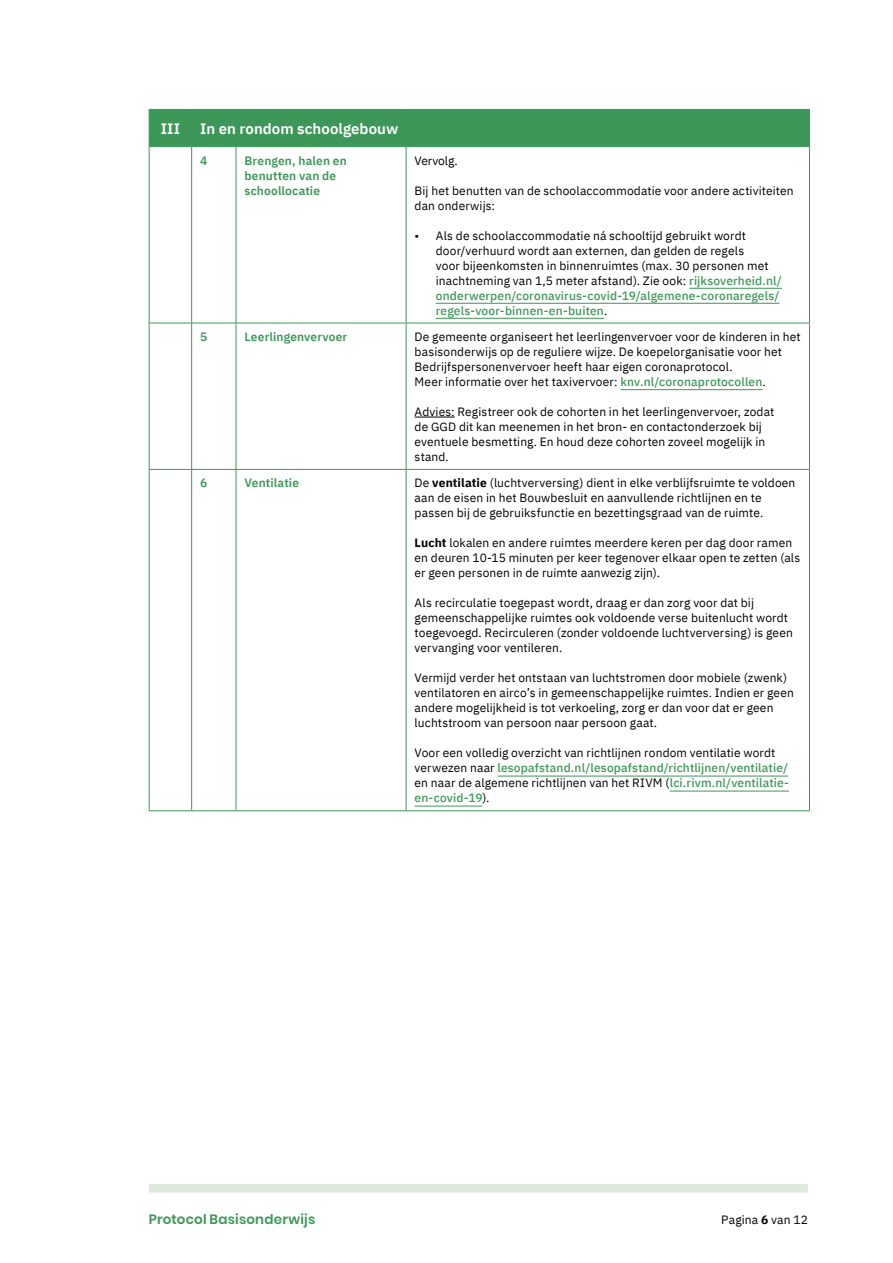
<style>
.page{position:relative;width:893px;height:1263px;background:#fff}
.page>*{position:absolute;margin:0;border:0;box-sizing:border-box;transform-origin:0 0}
.t1{font:600 15px "IBM Plex Sans";letter-spacing:.005em;color:#fff}
.t2{font:600 13.5px "Poppins";letter-spacing:.015em;color:#3d9758}
.t3{font:12px/15px "IBM Plex Sans";letter-spacing:.01em;color:#000}
.t4{font:600 12px/15px "IBM Plex Sans";letter-spacing:.01em;color:#3d9758}
.t5{font:12px "IBM Plex Sans";letter-spacing:-.01em;color:#000}
.s1{font-weight:500;color:#3d9758}
.s2{font-weight:700}
</style>
<div class="page">
<div style="left:149px;top:1184px;width:659px;height:8px;background:#dde9dc"></div>
<div style="left:150px;top:110px;width:659px;height:36px;background:#3d9758"></div>
<hr style="left:149px;top:109px;width:43px;height:1px;background:#3d9758">
<hr style="left:149px;top:110px;width:1px;height:36px;background:#3d9758">
<hr style="left:192px;top:109px;width:44px;height:1px;background:#3d9758">
<hr style="left:191px;top:110px;width:1px;height:36px;background:#3d9758">
<hr style="left:236px;top:109px;width:170px;height:1px;background:#3d9758">
<hr style="left:406px;top:109px;width:404px;height:1px;background:#3d9758">
<hr style="left:809px;top:110px;width:1px;height:36px;background:#3d9758">
<hr style="left:149px;top:146px;width:43px;height:1px;background:#3d9758">
<hr style="left:149px;top:147px;width:1px;height:176px;background:#3d9758">
<hr style="left:149px;top:323px;width:43px;height:1px;background:#3d9758">
<hr style="left:149px;top:323px;width:1px;height:146px;background:#3d9758">
<hr style="left:149px;top:469px;width:43px;height:1px;background:#3d9758">
<hr style="left:149px;top:470px;width:1px;height:340px;background:#3d9758">
<hr style="left:149px;top:810px;width:43px;height:1px;background:#3d9758">
<hr style="left:192px;top:146px;width:44px;height:1px;background:#3d9758">
<hr style="left:191px;top:147px;width:1px;height:176px;background:#3d9758">
<hr style="left:236px;top:146px;width:170px;height:1px;background:#3d9758">
<hr style="left:236px;top:147px;width:1px;height:176px;background:#3d9758">
<hr style="left:406px;top:146px;width:404px;height:1px;background:#3d9758">
<hr style="left:406px;top:147px;width:1px;height:176px;background:#3d9758">
<hr style="left:809px;top:147px;width:1px;height:176px;background:#3d9758">
<hr style="left:192px;top:323px;width:44px;height:1px;background:#3d9758">
<hr style="left:191px;top:323px;width:1px;height:146px;background:#3d9758">
<hr style="left:236px;top:323px;width:170px;height:1px;background:#3d9758">
<hr style="left:236px;top:323px;width:1px;height:146px;background:#3d9758">
<hr style="left:406px;top:323px;width:404px;height:1px;background:#3d9758">
<hr style="left:406px;top:323px;width:1px;height:146px;background:#3d9758">
<hr style="left:809px;top:323px;width:1px;height:146px;background:#3d9758">
<hr style="left:192px;top:469px;width:44px;height:1px;background:#3d9758">
<hr style="left:191px;top:470px;width:1px;height:340px;background:#3d9758">
<hr style="left:236px;top:469px;width:170px;height:1px;background:#3d9758">
<hr style="left:236px;top:470px;width:1px;height:340px;background:#3d9758">
<hr style="left:406px;top:469px;width:404px;height:1px;background:#3d9758">
<hr style="left:406px;top:470px;width:1px;height:340px;background:#3d9758">
<hr style="left:809px;top:470px;width:1px;height:340px;background:#3d9758">
<hr style="left:192px;top:810px;width:44px;height:1px;background:#3d9758">
<hr style="left:236px;top:810px;width:170px;height:1px;background:#3d9758">
<hr style="left:406px;top:810px;width:404px;height:1px;background:#3d9758">
<hr style="left:689px;top:288px;width:93px;height:1px;background:#3d9758">
<hr style="left:436px;top:303px;width:343px;height:1px;background:#3d9758">
<hr style="left:436px;top:318px;width:168px;height:1px;background:#3d9758">
<hr style="left:620px;top:389px;width:142px;height:1px;background:#3d9758">
<hr style="left:415px;top:417px;width:40px;height:1px;background:#000">
<hr style="left:497px;top:776px;width:291px;height:1px;background:#3d9758">
<hr style="left:670px;top:791px;width:119px;height:1px;background:#3d9758">
<hr style="left:415px;top:806px;width:67px;height:1px;background:#3d9758">
<p class="t1" style="left:161px;top:117px;width:21px">III</p>
<p class="t1" style="left:200px;top:117px;width:200px">In en rondom schoolgebouw</p>
<p class="t4" style="left:200px;top:152px;width:9px">4</p>
<p class="t4" style="left:244px;top:152px;width:104px">Brengen, halen en benutten van de schoollocatie</p>
<p class="t5" style="left:415px;top:151px;width:45px">Vervolg.</p>
<p class="t3" style="left:415px;top:182px;width:381px">Bij het benutten van de schoolaccommodatie voor andere activiteiten dan onderwijs:</p>
<p class="t3" style="left:436px;top:227px;width:348px;text-indent:-21px">• Als de schoolaccommodatie ná schooltijd gebruikt wordt door/verhuurd wordt aan externen, dan gelden de regels<br>voor bijeenkomsten in binnenruimtes (max. 30 personen met inachtneming van 1,5 meter afstand). Zie ook: <span class="s1">rijksoverheid.nl/ onderwerpen/coronavirus-covid-19/algemene-coronaregels/ regels-voor-binnen-en-buiten</span>.</p>
<p class="t4" style="left:200px;top:328px;width:9px">5</p>
<p class="t4" style="left:244px;top:328px;width:104px">Leerlingenvervoer</p>
<p class="t3" style="left:415px;top:328px;width:388px">De gemeente organiseert het leerlingenvervoer voor de kinderen in het basisonderwijs op de reguliere wijze. De koepelorganisatie voor het Bedrijfspersonenvervoer heeft haar eigen coronaprotocol.<br>Meer informatie over het taxivervoer: <span class="s1">knv.nl/coronaprotocollen</span>.</p>
<p class="t3" style="left:415px;top:403px;width:361px">Advies: Registreer ook de cohorten in het leerlingenvervoer, zodat de GGD dit kan meenemen in het bron- en contactonderzoek bij eventuele besmetting. En houd deze cohorten zoveel mogelijk in stand.</p>
<p class="t4" style="left:200px;top:474px;width:9px">6</p>
<p class="t4" style="left:244px;top:474px;width:56px">Ventilatie</p>
<p class="t3" style="left:415px;top:474px;width:382px">De <span class="s2">ventilatie</span> (luchtverversing) dient in elke verblijfsruimte te voldoen aan de eisen in het Bouwbesluit en aanvullende richtlijnen en te passen bij de gebruiksfunctie en bezettingsgraad van de ruimte.</p>
<p class="t3" style="left:415px;top:534px;width:387px"><span class="s2">Lucht</span> lokalen en andere ruimtes meerdere keren per dag door ramen en deuren 10-15 minuten per keer tegenover elkaar open te zetten (als er geen personen in de ruimte aanwezig zijn).</p>
<p class="t3" style="left:415px;top:594px;width:380px">Als recirculatie toegepast wordt, draag er dan zorg voor dat bij gemeenschappelijke ruimtes ook voldoende verse buitenlucht wordt toegevoegd. Recirculeren (zonder voldoende luchtverversing) is geen vervanging voor ventileren.</p>
<p class="t3" style="left:415px;top:669px;width:381px">Vermijd verder het ontstaan van luchtstromen door mobiele (zwenk) ventilatoren en airco’s in gemeenschappelijke ruimtes. Indien er geen andere mogelijkheid is tot verkoeling, zorg er dan voor dat er geen luchtstroom van persoon naar persoon gaat.</p>
<p class="t3" style="left:415px;top:744px;width:376px">Voor een volledig overzicht van richtlijnen rondom ventilatie wordt verwezen naar <span class="s1">lesopafstand.nl/lesopafstand/richtlijnen/ventilatie/ </span>en naar de algemene richtlijnen van het RIVM (<span class="s1">lci.rivm.nl/ventilatie&shy;en-covid-19</span>).</p>
<p class="t2" style="left:149px;top:1211px;width:168px">Protocol Basisonderwijs</p>
<p class="t3" style="left:721px;top:1211px;width:88px">Pagina <span class="s2">6</span> van 12</p>
</div>
